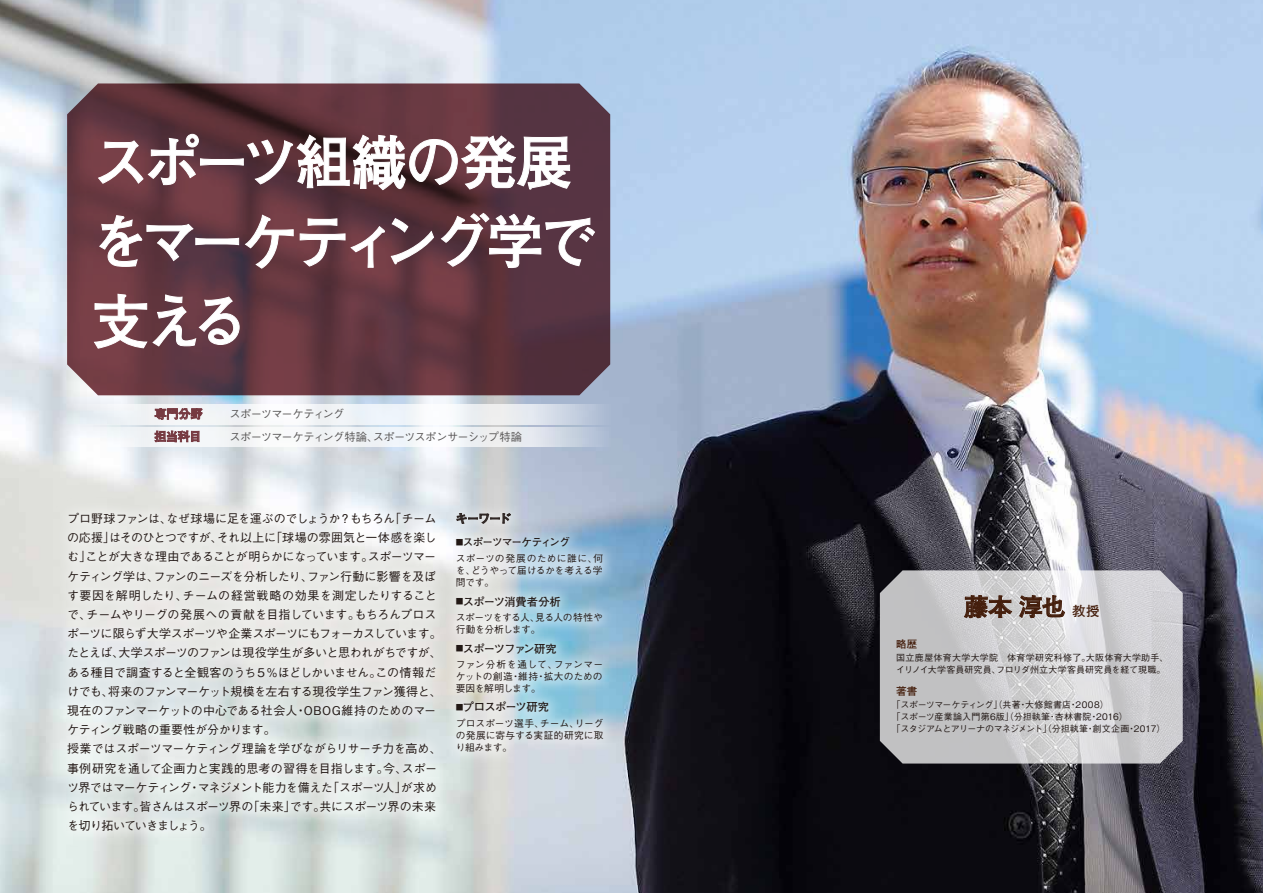
<style>
.page{position:relative;width:1263px;height:893px;background:#fff}
.page>*{position:absolute;margin:0;border:0;box-sizing:border-box;transform-origin:0 0}
.t1{font:700 58.5px/79.5px "Futo Go B101 Pro";letter-spacing:-.075em;color:#fff}
.t2{font:700 24px "Futo Go B101";color:#441e0c}
.t3{font:500 12px/19.2px "Gothic BBB Pro";letter-spacing:-.035em;color:#221815}
.t4{font:700 12px "Futo Go B101";letter-spacing:-.01em;color:#6d2c34}
.t5{font:700 12px "Futo Go B101";letter-spacing:-.085em;color:#221815}
.t6{font:500 11.25px "Gothic BBB Pro";letter-spacing:-.05em;color:#595757}
.t7{font:700 11.25px "Futo Go B101";letter-spacing:-.05em;color:#221815}
.t8{font:700 11.25px "Futo Go B101";letter-spacing:-.07em;color:#221815}
.t9{font:700 10.5px "Futo Go B101";letter-spacing:-.065em;color:#221815}
.t10{font:700 10.5px "Futo Go B101";color:#441e0c}
.t11{font:500 9.75px/12px "Gothic BBB Pro";letter-spacing:-.005em;color:#221815;text-align:justify}
.t12{font:500 9.75px/12px "Gothic BBB Pro";letter-spacing:-.045em;color:#221815}
.t13{font:500 9px/12px "Gothic BBB Pro";letter-spacing:-.01em;color:#221815}
.t14{font:500 9px/12px "Gothic BBB Pro";letter-spacing:.015em;color:#221815}
.s1{font-size:7.5px}
.s2{font-size:13.5px}
</style>
<div class="page">
<img style="left:0;top:0;width:1263px;height:893px">
<svg style="left:880px;top:570px;width:303px;height:193px;background:#cacacc"></svg>
<svg style="left:964px;top:595px;width:48px;height:23px"></svg>
<svg style="left:1019px;top:595px;width:46px;height:23px"></svg>
<img style="left:9px;top:454px;width:485px;height:436px">
<svg style="left:67px;top:405px;width:543px;height:19px"></svg>
<svg style="left:67px;top:427px;width:543px;height:20px"></svg>
<svg style="left:155px;top:431px;width:44px;height:11px"></svg>
<svg style="left:155px;top:408px;width:47px;height:13px"></svg>
<img style="left:399px;top:455px;width:170px;height:24px">
<img style="left:398px;top:479px;width:264px;height:164px">
<img style="left:398px;top:643px;width:264px;height:167px">
<img style="left:398px;top:692px;width:262px;height:60px">
<img style="left:398px;top:537px;width:263px;height:155px">
<svg style="left:67px;top:83px;width:543px;height:312px;background:#613842"></svg>
<svg style="left:98px;top:134px;width:472px;height:56px;background:#714d55"></svg>
<svg style="left:100px;top:215px;width:139px;height:52px;background:#6c4750"></svg>
<svg style="left:245px;top:215px;width:48px;height:53px;background:#734850"></svg>
<svg style="left:300px;top:219px;width:45px;height:47px;background:#764d55"></svg>
<svg style="left:351px;top:226px;width:34px;height:41px"></svg>
<svg style="left:391px;top:218px;width:43px;height:46px;background:#64414b"></svg>
<svg style="left:441px;top:213px;width:154px;height:55px;background:#6b4b55"></svg>
<svg style="left:94px;top:294px;width:53px;height:54px;background:#86585e"></svg>
<svg style="left:153px;top:295px;width:86px;height:51px;background:#78515a"></svg>
<svg style="left:457px;top:513px;width:54px;height:11px"></svg>
<h1 class="t1" style="left:92px;top:115px;width:505px">スポーツ組織の発展をマーケティング学で支える</h1>
<p class="t4" style="left:154px;top:407px;width:50px">専門分野</p>
<p class="t4" style="left:154px;top:429px;width:48px">担当科目</p>
<p class="t6" style="left:229px;top:405px;width:117px">スポーツマーケティング</p>
<p class="t6" style="left:229px;top:428px;width:294px">スポーツマーケティング特論、スポーツスポンサーシップ特論</p>
<p class="t3" style="left:67px;top:507px;width:376px">プロ野球ファンは、なぜ球場に足を運ぶのでしょうか？もちろん「チームの応援」はそのひとつですが、それ以上に「球場の雰囲気と一体感を楽しむ」ことが大きな理由であることが明らかになっています。スポーツマーケティング学は、ファンのニーズを分析したり、ファン行動に影響を及ぼす要因を解明したり、チームの経営戦略の効果を測定したりすることで、チームやリーグの発展への貢献を目指しています。もちろんプロスポーツに限らず大学スポーツや企業スポーツにもフォーカスしています。たとえば、大学スポーツのファンは現役学生が多いと思われがちですが、ある種目で調査すると全観客のうち５％ほどしかいません。この情報だけでも、将来のファンマーケット規模を左右する現役学生ファン獲得と、現在のファンマーケットの中心である社会人・OBOG維持のためのマーケティング戦略の重要性が分かります。<br>授業ではスポーツマーケティング理論を学びながらリサーチ力を高め、事例研究を通して企画力と実践的思考の習得を目指します。今、スポーツ界ではマーケティング・マネジメント能力を備えた「スポーツ人」が求められています。皆さんはスポーツ界の「未来」です。共にスポーツ界の未来を切り拓いていきましょう。</p>
<p class="t5" style="left:456px;top:512px;width:57px">キーワード</p>
<p class="t9" style="left:456px;top:536px;width:116px"><span class="s1">■</span>スポーツマーケティング</p>
<p class="t11" style="left:456px;top:551px;width:149px">スポーツの発展のために誰に、何を、どうやって届けるかを考える学問です。</p>
<p class="t7" style="left:456px;top:595px;width:106px"><span class="s1">■</span>スポーツ消費者分析</p>
<p class="t12" style="left:456px;top:610px;width:149px">スポーツをする人、見る人の特性や行動を分析します。</p>
<p class="t8" style="left:456px;top:642px;width:103px"><span class="s1">■</span>スポーツファン研究</p>
<p class="t11" style="left:456px;top:657px;width:149px">ファン分析を通して、ファンマーケットの創造・維持・拡大のための要因を解明します。</p>
<p class="t7" style="left:456px;top:701px;width:95px"><span class="s1">■</span>プロスポーツ研究</p>
<p class="t11" style="left:456px;top:716px;width:149px">プロスポーツ選手、チーム、リーグの発展に寄与する実証的研究に取り組みます。</p>
<h2 class="t2" style="left:964px;top:593px;width:136px">藤本 淳也 <span class="s2">教授</span></h2>
<p class="t10" style="left:896px;top:638px;width:22px">略歴</p>
<p class="t14" style="left:896px;top:651px;width:274px">国立鹿屋体育大学大学院　体育学研究科修了。大阪体育大学助手、イリノイ大学客員研究員、フロリダ州立大学客員研究員を経て現職。</p>
<p class="t10" style="left:896px;top:685px;width:23px">著書</p>
<p class="t13" style="left:891px;top:697px;width:275px">「スポーツマーケティング」（共著・大修館書店・2008）<br>「スポーツ産業論入門第6版」（分担執筆・杏林書院・2016）<br>「スタジアムとアリーナのマネジメント」（分担執筆・創文企画・2017）</p>
</div>
